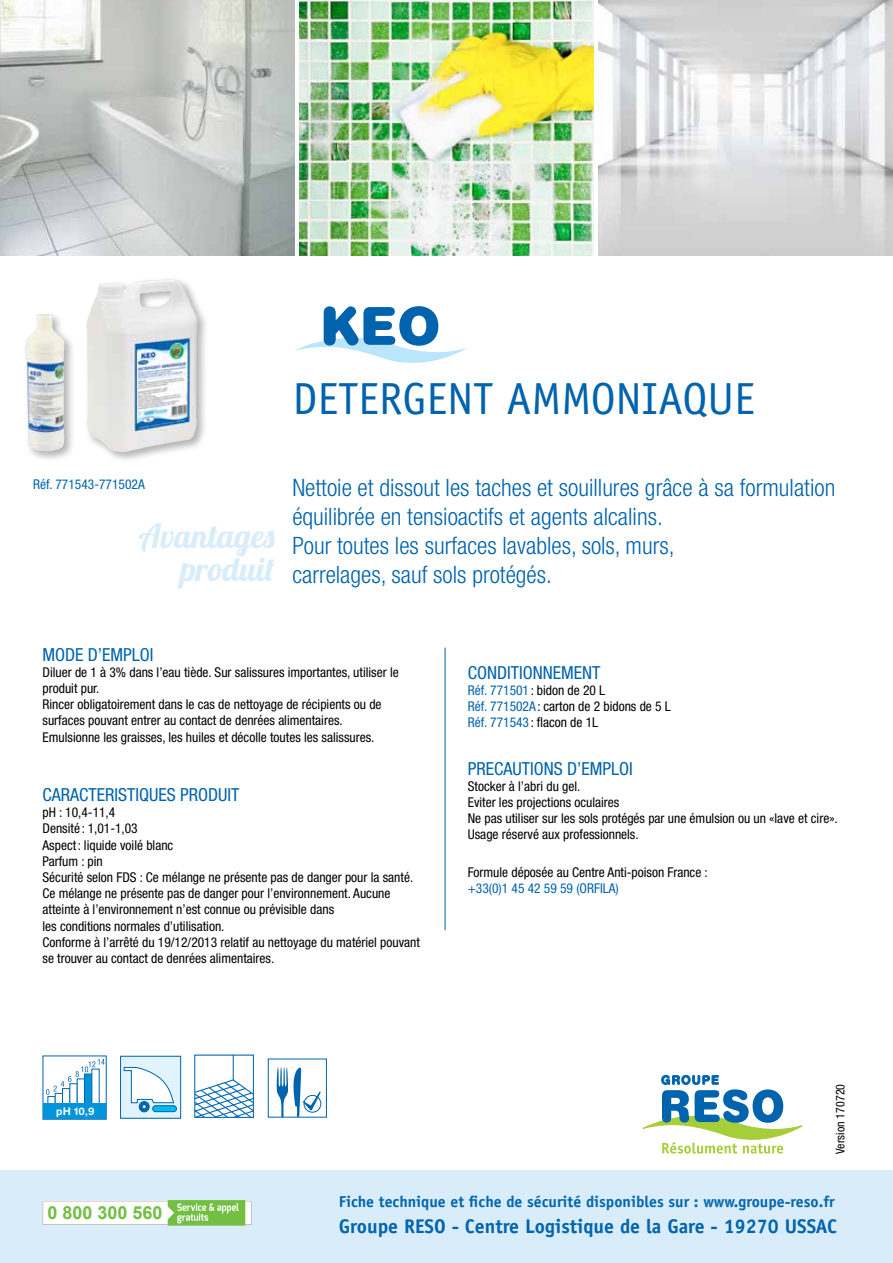
<style>
.page{position:relative;width:893px;height:1263px;background:#fff}
.page>*{position:absolute;margin:0;border:0;box-sizing:border-box;transform-origin:0 0}
.t1{font:45px "Officina Sans";color:#0063ad}
.t2{font:33px/33px "Lobster 1.4";color:#d8ecfa;text-align:right}
.t3{font:300 condensed 24px/28.8px "Helvetica Neue LT";color:#0063ad}
.t4{font:700 19.8px "Officina Sans";color:#0063ad}
.t5{font:condensed 18px "Helvetica Neue LT";color:#0063ad}
.t6{font:700 18px "Arial";color:#72bf44}
.t7{font:700 15.75px "Officina Sans";color:#0066ae}
.t8{font:condensed 13.5px/16.2px "Helvetica Neue LT";color:#000}
.t9{font:condensed 13.5px "Helvetica Neue LT";color:#0063ad}
.t10{font:condensed 12px "Helvetica Neue LT";color:#000}
.t11{font:700 10.5px "Helvetica Rounded";color:#fff}
.s1{color:#0063ad}
</style>
<div class="page">
<img style="left:0;top:0;width:295px;height:255px">
<img style="left:299px;top:0;width:295px;height:255px">
<img style="left:598px;top:0;width:295px;height:255px">
<div style="left:0;top:1170px;width:893px;height:93px;background:#d8ecfa"></div>
<svg style="left:643px;top:1075px;width:160px;height:78px"></svg>
<hr style="left:445px;top:648px;width:1px;height:282px;background:#0063ad">
<svg style="left:294px;top:306px;width:172px;height:57px"></svg>
<div style="left:84px;top:277px;width:125px;height:186px;background:#000;opacity:.3"></div>
<img style="left:86px;top:279px;width:112px;height:173px">
<div style="left:23px;top:312px;width:53px;height:151px;background:#000;opacity:.3"></div>
<img style="left:26px;top:314px;width:38px;height:138px">
<div style="left:121px;top:1056px;width:60px;height:62px;background:#e1f4fd"></div>
<div style="left:120px;top:1056px;width:61px;height:63px;border:1px solid #0063ad"></div>
<div style="left:139px;top:1101px;width:10px;height:11px;background:#0066ae;border-radius:50%"></div>
<div style="left:139px;top:1101px;width:11px;height:11px;border:1px solid #0066ae;border-radius:50%"></div>
<svg style="left:123px;top:1067px;width:51px;height:41px"></svg>
<div style="left:153px;top:1106px;width:23px;height:6px;background:#00b9f1;border-radius:3px"></div>
<div style="left:152px;top:1105px;width:25px;height:7px;border:1px solid #0063ad;border-radius:3px"></div>
<svg style="left:194px;top:1055px;width:60px;height:63px"></svg>
<div style="left:268px;top:1059px;width:59px;height:58px;background:#fff;border:1px solid #0063ad"></div>
<svg style="left:277px;top:1067px;width:44px;height:50px"></svg>
<svg style="left:43px;top:1055px;width:64px;height:65px"></svg>
<div style="left:48px;top:1096px;width:7px;height:15px;background:#fff;border:1px solid #0066ae"></div>
<div style="left:55px;top:1093px;width:8px;height:20px;background:#fff"></div>
<div style="left:62px;top:1088px;width:8px;height:25px;background:#fff;border:1px solid #0066ae"></div>
<div style="left:70px;top:1083px;width:7px;height:30px;background:#fff"></div>
<div style="left:77px;top:1079px;width:8px;height:34px;background:#fff"></div>
<div style="left:84px;top:1074px;width:8px;height:39px;background:#0095da;border:1px solid #0066ae"></div>
<div style="left:92px;top:1069px;width:7px;height:44px;background:#fff"></div>
<div style="left:43px;top:1103px;width:63px;height:16px;background:#0095da"></div>
<svg style="left:46px;top:1059px;width:59px;height:36px"></svg>
<svg style="left:43px;top:1200px;width:209px;height:25px;background:#d0e8c2"></svg>
<h1 class="t1" style="left:292px;top:373px;width:464px">DETERGENT AMMONIAQUE</h1>
<p class="t9" style="left:33px;top:476px;width:113px">Réf. 771543-771502A</p>
<h2 class="t2" style="left:139px;top:519px;width:137px">Avantages produit</h2>
<h3 class="t3" style="left:292px;top:473px;width:545px">Nettoie et dissout les taches et souillures grâce à sa formulation équilibrée en tensioactifs et agents alcalins.<br>Pour toutes les surfaces lavables, sols, murs,<br>carrelages, sauf sols protégés.</h3>
<h3 class="t5" style="left:43px;top:644px;width:113px">MODE D’EMPLOI</h3>
<p class="t8" style="left:43px;top:664px;width:358px">Diluer de 1 à 3% dans l’eau tiède. Sur salissures importantes, utiliser le produit pur.<br>Rincer obligatoirement dans le cas de nettoyage de récipients ou de surfaces pouvant entrer au contact de denrées alimentaires.<br>Emulsionne les graisses, les huiles et décolle toutes les salissures.</p>
<h3 class="t5" style="left:43px;top:784px;width:199px">CARACTERISTIQUES PRODUIT</h3>
<p class="t8" style="left:43px;top:804px;width:379px">pH : 10,4-11,4<br>Densité : 1,01-1,03<br>Aspect: liquide voilé blanc<br>Parfum : pin<br>Sécurité selon FDS : Ce mélange ne présente pas de danger pour la santé.<br>Ce mélange ne présente pas de danger pour l’environnement. Aucune atteinte à l’environnement n’est connue ou prévisible dans<br>les conditions normales d’utilisation.<br>Conforme à l’arrêté du 19/12/2013 relatif au nettoyage du matériel pouvant se trouver au contact de denrées alimentaires.</p>
<h3 class="t5" style="left:468px;top:662px;width:134px">CONDITIONNEMENT</h3>
<p class="t8" style="left:468px;top:682px;width:205px"><span class="s1">Réf. 771501</span> : bidon de 20 L<br><span class="s1">Réf. 771502A</span>: carton de 2 bidons de 5 L<br><span class="s1">Réf. 771543</span> : flacon de 1L</p>
<h3 class="t5" style="left:468px;top:758px;width:167px">PRECAUTIONS D’EMPLOI</h3>
<p class="t8" style="left:468px;top:778px;width:372px">Stocker à l’abri du gel.<br>Eviter les projections oculaires<br>Ne pas utiliser sur les sols protégés par une émulsion ou un «lave et cire».<br>Usage réservé aux professionnels.</p>
<p class="t8" style="left:468px;top:864px;width:242px">Formule déposée au Centre Anti-poison France :</p>
<p class="t9" style="left:468px;top:881px;width:153px">+33(0)1 45 42 59 59 (ORFILA)</p>
<p class="t11" style="left:56px;top:1105px;width:40px">pH 10,9</p>
<p class="t10" style="left:833px;top:1154px;width:71px;rotate:-90deg">Version 170720</p>
<h3 class="t6" style="left:47px;top:1201px;width:117px">0 800 300 560</h3>
<p class="t7" style="left:339px;top:1192px;width:497px">Fiche technique et fiche de sécurité disponibles sur : www.groupe-reso.fr</p>
<h3 class="t4" style="left:339px;top:1214px;width:500px">Groupe RESO - Centre Logistique de la Gare - 19270 USSAC</h3>
</div>
